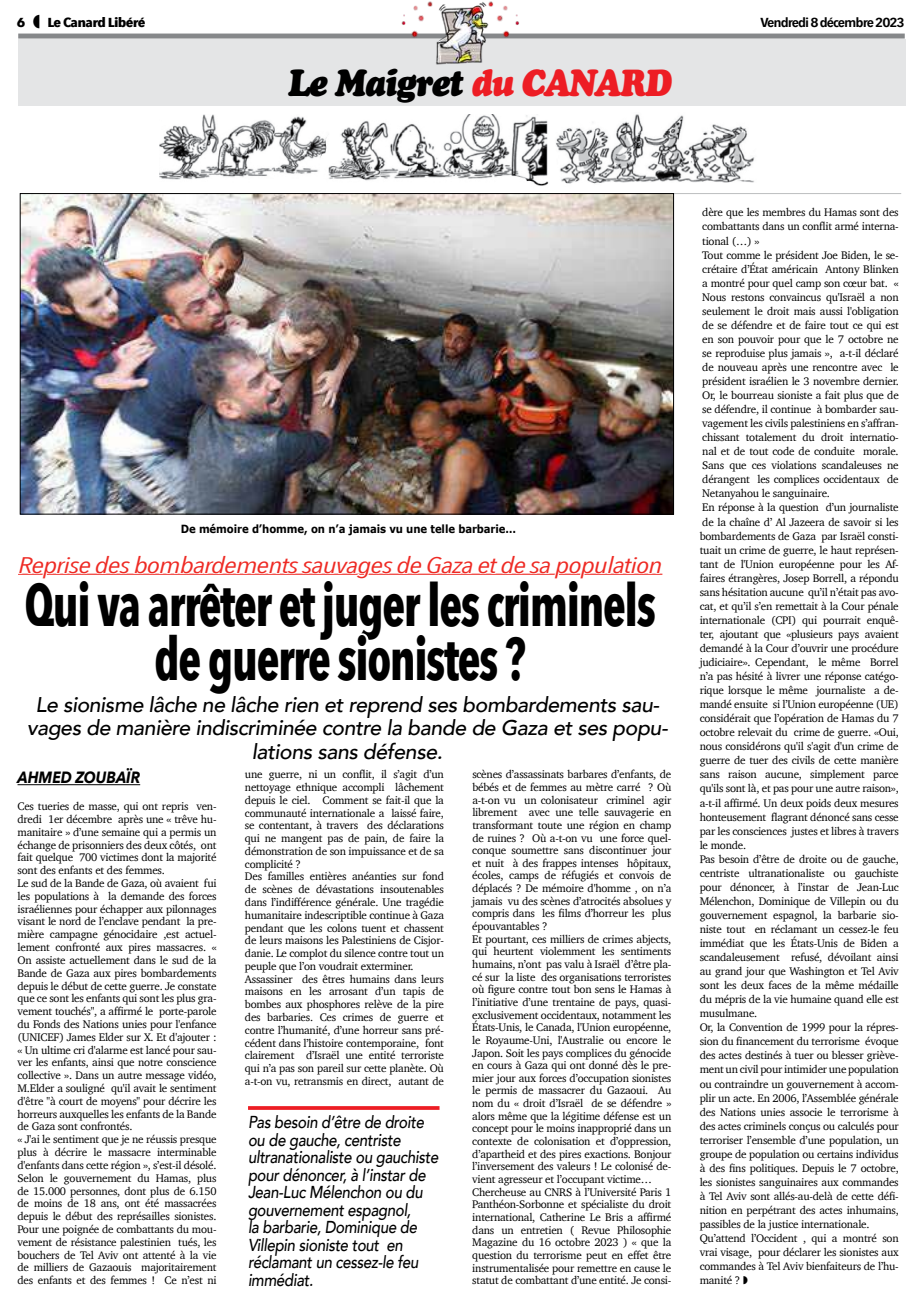
<style>
.page{position:relative;width:922px;height:1312px;background:#fff}
.page>*{position:absolute;margin:0;border:0;box-sizing:border-box;transform-origin:0 0}
.t1{font:700 58.75px/53.8px "Avenir Next Condensed";letter-spacing:-.03em;color:#000;text-align:center;scale:.82 1}
.t2{font:italic 37.5px "Cooper Black Std";letter-spacing:-.04em;color:#000;scale:.9 1}
.t3{font:italic 22.5px "Avenir Next Condensed";letter-spacing:-.03em;color:#ee2a24;scale:1.35 1}
.t4{font:italic 500 21.25px/23.8px "Avenir";letter-spacing:-.02em;color:#000;text-align:center}
.t5{font:italic 500 17.25px/17.5px "Avenir";letter-spacing:-.02em;color:#000;scale:.87 1}
.t6{font:italic 700 16.25px "Avenir Next";letter-spacing:-.005em;color:#000;scale:.89 1}
.t7{font:600 13px "Avenir Next Condensed";letter-spacing:-.06em;color:#000;scale:1.25 1}
.t8{font:700 13px "Avenir Next Condensed";letter-spacing:-.04em;color:#000;scale:1.25 1}
.t9{font:11.25px/14px "Charter";letter-spacing:-.02em;color:#000}
.t10{font:700 11.25px "Verdana";letter-spacing:-.01em;color:#000;scale:.9 1}
.s1{color:#ed1d24}
</style>
<div class="page">
<div style="left:18px;top:34px;width:886px;height:5px;background:#86888a"></div>
<img style="left:159px;top:115px;width:390px;height:71px">
<img style="left:556px;top:114px;width:199px;height:70px">
<hr style="left:22px;top:193px;width:879px;height:1px;background:#bcbec0">
<div style="left:18px;top:40px;width:886px;height:66px;background:#e4e5e6"></div>
<img style="left:396px;top:1px;width:130px;height:64px">
<svg style="left:248px;top:1106px;width:191px;height:3px"></svg>
<hr style="left:18px;top:784px;width:122px;height:1px;background:#000">
<svg style="left:18px;top:573px;width:645px;height:2px"></svg>
<img style="left:22px;top:195px;width:649px;height:317px">
<p class="t8" style="left:17px;top:14px;width:8px">6</p>
<p class="t8" style="left:47px;top:14px;width:80px">Le Canard Libéré</p>
<p class="t7" style="left:760px;top:11px;width:117px">Vendredi 8 décembre 2023</p>
<h2 class="t2" style="left:287px;top:60px;width:428px">Le Maigret <span class="s1">du CANARD</span></h2>
<p class="t10" style="left:181px;top:521px;width:374px">De mémoire d’homme, on n’a jamais vu une telle barbarie…</p>
<h3 class="t3" style="left:18px;top:551px;width:478px">Reprise des bombardements sauvages de Gaza et de sa population</h3>
<h1 class="t1" style="left:24px;top:578px;width:771px">Qui va arrêter et juger les criminels de guerre sionistes ?</h1>
<h3 class="t4" style="left:27px;top:692px;width:642px">Le sionisme lâche ne lâche rien et reprend ses bombardements sau&shy;vages de manière indiscriminée contre la bande de Gaza et ses popu&shy;lations sans défense.</h3>
<h3 class="t6" style="left:18px;top:763px;width:139px">AHMED ZOUBAÏR</h3>
<p class="t9" style="left:18px;top:799px;width:200px;line-height:12.8px">Ces tueries de masse, qui ont repris ven&shy;dredi 1er décembre après une « trêve hu&shy;manitaire » d’une semaine qui a permis un échange de prisonniers des deux côtés, ont fait quelque 700 victimes dont la majorité sont des enfants et des femmes.<br>Le sud de la Bande de Gaza, où avaient fui les populations à la demande des forces israéliennes pour échapper aux pilonnages visant le nord de l’enclave pendant la pre&shy;mière campagne génocidaire ,est actuel&shy;lement confronté aux pires massacres. « On assiste actuellement dans le sud de la Bande de Gaza aux pires bombardements depuis le début de cette guerre. Je constate que ce sont les enfants qui sont les plus gra&shy;vement touchés", a affirmé le porte-parole du Fonds des Nations unies pour l'enfance (UNICEF) James Elder sur X. Et d'ajouter : « Un ultime cri d'alarme est lancé pour sau&shy;ver les enfants, ainsi que notre conscience collective ». Dans un autre message vidéo, M.Elder a souligné qu'il avait le sentiment d'être "à court de moyens" pour décrire les horreurs auxquelles les enfants de la Bande de Gaza sont confrontés.<br>« J'ai le sentiment que je ne réussis presque plus à décrire le massacre interminable d'enfants dans cette région », s’est-il désolé.<br>Selon le gouvernement du Hamas, plus de 15.000 personnes, dont plus de 6.150 de moins de 18 ans, ont été massacrées depuis le début des représailles sionistes.<br>Pour une poignée de combattants du mou&shy;vement de résistance palestinien tués, les bouchers de Tel Aviv ont attenté à la vie de milliers de Gazaouis majoritairement des enfants et des femmes ! Ce n’est ni</p>
<p class="t9" style="left:245px;top:767px;width:200px;line-height:12.8px">une guerre, ni un conflit, il s’agit d’un nettoyage ethnique accompli lâchement depuis le ciel. Comment se fait-il que la communauté internationale a laissé faire, se contentant, à travers des déclarations qui ne mangent pas de pain, de faire la démonstration de son impuissance et de sa complicité ?<br>Des familles entières anéanties sur fond de scènes de dévastations insoutenables dans l’indifférence générale. Une tragédie humanitaire indescriptible continue à Gaza pendant que les colons tuent et chassent de leurs maisons les Palestiniens de Cisjor&shy;danie. Le complot du silence contre tout un peuple que l’on voudrait exterminer.<br>Assassiner des êtres humains dans leurs maisons en les arrosant d’un tapis de bombes aux phosphores relève de la pire des barbaries. Ces crimes de guerre et contre l’humanité, d’une horreur sans pré&shy;cédent dans l’histoire contemporaine, font clairement d’Israël une entité terroriste qui n’a pas son pareil sur cette planète. Où a-t-on vu, retransmis en direct, autant de</p>
<p class="t9" style="left:472px;top:767px;width:200px;line-height:12.6px">scènes d’assassinats barbares d’enfants, de bébés et de femmes au mètre carré ? Où a-t-on vu un colonisateur criminel agir librement avec une telle sauvagerie en transformant toute une région en champ de ruines ? Où a-t-on vu une force quel&shy;conque soumettre sans discontinuer jour et nuit à des frappes intenses hôpitaux, écoles, camps de réfugiés et convois de déplacés ? De mémoire d'homme , on n’a jamais vu des scènes d’atrocités absolues y compris dans les films d’horreur les plus épouvantables ?<br>Et pourtant, ces milliers de crimes abjects, qui heurtent violemment les sentiments humains, n’ont pas valu à Israël d’être pla&shy;cé sur la liste des organisations terroristes où figure contre tout bon sens le Hamas à l’initiative d’une trentaine de pays, quasi&shy;exclusivement occidentaux, notamment les États-Unis, le Canada, l'Union européenne, le Royaume-Uni, l'Australie ou encore le Japon. Soit les pays complices du génocide en cours à Gaza qui ont donné dès le pre&shy;mier jour aux forces d’occupation sionistes le permis de massacrer du Gazaoui. Au nom du « droit d’Israël de se défendre » alors même que la légitime défense est un concept pour le moins inapproprié dans un contexte de colonisation et d’oppression, d’apartheid et des pires exactions. Bonjour l’inversement des valeurs ! Le colonisé de&shy;vient agresseur et l’occupant victime… Chercheuse au CNRS à l’Université Paris 1<br>Panthéon-Sorbonne et spécialiste du droit international, Catherine Le Bris a affirmé dans un entretien ( Revue Philosophie Magazine du 16 octobre 2023 ) « que la question du terrorisme peut en effet être instrumentalisée pour remettre en cause le statut de combattant d’une entité. Je consi-</p>
<p class="t5" style="left:248px;top:1113px;width:220px">Pas besoin d’être de droite ou de gauche, centriste ultranationaliste ou gauchiste pour dénoncer, à l’instar de<br>Jean-Luc Mélenchon ou du gouvernement espagnol,<br>la barbarie, Dominique de<br>Villepin sioniste tout en réclamant un cessez-le feu immédiat.</p>
<p class="t9" style="left:699px;top:205px;width:200px">dère que les membres du Hamas sont des combattants dans un conflit armé interna&shy;tional (…) »<br>Tout comme le président Joe Biden, le se&shy;crétaire d’État américain Antony Blinken a montré pour quel camp son cœur bat. « Nous restons convaincus qu'Israël a non seulement le droit mais aussi l'obligation de se défendre et de faire tout ce qui est en son pouvoir pour que le 7 octobre ne se reproduise plus jamais », a-t-il déclaré de nouveau après une rencontre avec le président israélien le 3 novembre dernier.<br>Or, le bourreau sioniste a fait plus que de se défendre, il continue à bombarder sau&shy;vagement les civils palestiniens en s’affran&shy;chissant totalement du droit internatio&shy;nal et de tout code de conduite morale.<br>Sans que ces violations scandaleuses ne dérangent les complices occidentaux de Netanyahou le sanguinaire.<br>En réponse à la question d’un journaliste de la chaîne d’ Al Jazeera de savoir si les bombardements de Gaza par Israël consti&shy;tuait un crime de guerre, le haut représen&shy;tant de l'Union européenne pour les Af&shy;faires étrangères, Josep Borrell, a répondu sans hésitation aucune qu’il n’était pas avo&shy;cat, et qu’il s’en remettait à la Cour pénale internationale (CPI) qui pourrait enquê&shy;ter, ajoutant que «plusieurs pays avaient demandé à la Cour d’ouvrir une procédure judiciaire». Cependant, le même Borrel n’a pas hésité à livrer une réponse catégo&shy;rique lorsque le même journaliste a de&shy;mandé ensuite si l’Union européenne (UE) considérait que l’opération de Hamas du 7 octobre relevait du crime de guerre. «Oui, nous considérons qu'il s'agit d'un crime de guerre de tuer des civils de cette manière sans raison aucune, simplement parce qu'ils sont là, et pas pour une autre raison», a-t-il affirmé. Un deux poids deux mesures honteusement flagrant dénoncé sans cesse par les consciences justes et libres à travers le monde.<br>Pas besoin d’être de droite ou de gauche, centriste ultranationaliste ou gauchiste pour dénoncer, à l’instar de Jean-Luc Mélenchon, Dominique de Villepin ou du gouvernement espagnol, la barbarie sio&shy;niste tout en réclamant un cessez-le feu immédiat que les États-Unis de Biden a scandaleusement refusé, dévoilant ainsi au grand jour que Washington et Tel Aviv sont les deux faces de la même médaille du mépris de la vie humaine quand elle est musulmane.<br>Or, la Convention de 1999 pour la répres&shy;sion du financement du terrorisme évoque des actes destinés à tuer ou blesser griève&shy;ment un civil pour intimider une population ou contraindre un gouvernement à accom&shy;plir un acte. En 2006, l’Assemblée générale des Nations unies associe le terrorisme à des actes criminels conçus ou calculés pour terroriser l’ensemble d’une population, un groupe de population ou certains individus à des fins politiques. Depuis le 7 octobre, les sionistes sanguinaires aux commandes à Tel Aviv sont allés-au-delà de cette défi&shy;nition en perpétrant des actes inhumains, passibles de la justice internationale.<br>Qu’attend l’Occident , qui a montré son vrai visage, pour déclarer les sionistes aux commandes à Tel Aviv bienfaiteurs de l’hu&shy;manité ?</p>
</div>
